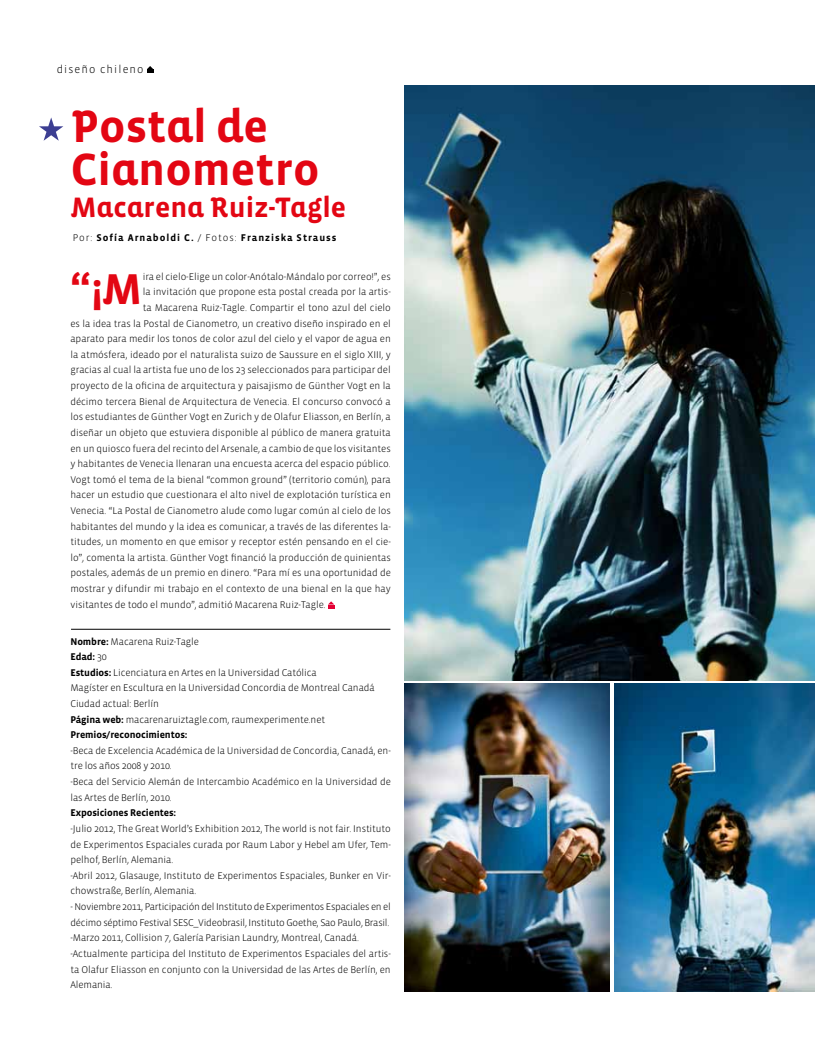
<style>
.page{position:relative;width:815px;height:1063px;background:#fff}
.page>*{position:absolute;margin:0;border:0;box-sizing:border-box;transform-origin:0 0}
.t1{font:700 46.25px/42.5px "Vista Sans Alt";color:#e30613}
.t2{font:700 44.12px "Vista Sans Alt";color:#e30613}
.t3{font:700 28.75px "Vista Sans Alt";color:#e30613}
.t4{font:300 11.25px "Vista Sans";letter-spacing:.1em;color:#000}
.t5{font:300 10px/15.6px "Vista Sans";letter-spacing:-.005em;color:#000}
.t6{font:700 10px "Vista Sans";letter-spacing:.1em;color:#000}
.t7{font:700 10px "Vista Sans";letter-spacing:-.01em;color:#000}
.s1{font-weight:300}
.s2{font-weight:700}
</style>
<div class="page">
<svg style="left:147px;top:66px;width:6px;height:7px"></svg>
<svg style="left:39px;top:117px;width:24px;height:24px"></svg>
<svg style="left:328px;top:601px;width:6px;height:8px"></svg>
<img style="left:404px;top:85px;width:411px;height:595px">
<img style="left:614px;top:683px;width:201px;height:309px">
<img style="left:404px;top:683px;width:206px;height:309px">
<hr style="left:71px;top:629px;width:319px;height:1px;background:#000">
<p class="t4" style="left:57px;top:64px;width:88px">diseño chileno</p>
<h1 class="t1" style="left:71px;top:107px;width:250px">Postal de<br>Cianometro</h1>
<h3 class="t3" style="left:71px;top:193px;width:277px">Macarena Ruiz-Tagle</h3>
<p class="t6" style="left:73px;top:232px;width:265px"><span class="s1">Por:</span> Sofía Arnaboldi C. <span class="s1">/ Fotos:</span> Franziska Strauss</p>
<h2 class="t2" style="left:71px;top:267px;width:73px">“¡M</h2>
<p class="t5" style="left:143px;top:269px;width:250px">ira el cielo-Elige un color-Anótalo-Mándalo por correo!”, es</p>
<p class="t5" style="left:143px;top:284px;width:250px">la invitación que propone esta postal creada por la artis-</p>
<p class="t5" style="left:143px;top:300px;width:250px">ta Macarena Ruiz-Tagle. Compartir el tono azul del cielo</p>
<p class="t5" style="left:70px;top:316px;width:322px">es la idea tras la Postal de Cianometro, un creativo diseño inspirado en el</p>
<p class="t5" style="left:70px;top:331px;width:322px">aparato para medir los tonos de color azul del cielo y el vapor de agua en</p>
<p class="t5" style="left:70px;top:347px;width:322px">la atmósfera, ideado por el naturalista suizo de Saussure en el siglo XIII, y</p>
<p class="t5" style="left:70px;top:362px;width:322px">gracias al cual la artista fue uno de los 23 seleccionados para participar del</p>
<p class="t5" style="left:70px;top:378px;width:322px">proyecto de la oficina de arquitectura y paisajismo de Günther Vogt en la</p>
<p class="t5" style="left:70px;top:394px;width:322px">décimo tercera Bienal de Arquitectura de Venecia. El concurso convocó a</p>
<p class="t5" style="left:70px;top:409px;width:322px">los estudiantes de Günther Vogt en Zurich y de Olafur Eliasson, en Berlín, a</p>
<p class="t5" style="left:70px;top:425px;width:322px">diseñar un objeto que estuviera disponible al público de manera gratuita</p>
<p class="t5" style="left:70px;top:441px;width:322px">en un quiosco fuera del recinto del Arsenale, a cambio de que los visitantes</p>
<p class="t5" style="left:70px;top:456px;width:322px">y habitantes de Venecia llenaran una encuesta acerca del espacio público.</p>
<p class="t5" style="left:70px;top:472px;width:322px">Vogt tomó el tema de la bienal “common ground” (territorio común), para</p>
<p class="t5" style="left:70px;top:487px;width:322px">hacer un estudio que cuestionara el alto nivel de explotación turística en</p>
<p class="t5" style="left:70px;top:503px;width:322px">Venecia. “La Postal de Cianometro alude como lugar común al cielo de los</p>
<p class="t5" style="left:70px;top:519px;width:322px">habitantes del mundo y la idea es comunicar, a través de las diferentes la-</p>
<p class="t5" style="left:70px;top:534px;width:322px">titudes, un momento en que emisor y receptor estén pensando en el cie-</p>
<p class="t5" style="left:70px;top:550px;width:322px">lo”, comenta la artista. Günther Vogt financió la producción de quinientas</p>
<p class="t5" style="left:70px;top:566px;width:322px">postales, además de un premio en dinero. “Para mí es una oportunidad de</p>
<p class="t5" style="left:70px;top:581px;width:322px">mostrar y difundir mi trabajo en el contexto de una bienal en la que hay</p>
<p class="t5" style="left:70px;top:597px;width:257px">visitantes de todo el mundo”, admitió Macarena Ruiz-Tagle.</p>
<p class="t5" style="left:70px;top:634px;width:306px"><span class="s2">Nombre:</span> Macarena Ruiz-Tagle<br><span class="s2">Edad:</span> 30<br><span class="s2">Estudios:</span> Licenciatura en Artes en la Universidad Católica<br>Magíster en Escultura en la Universidad Concordia de Montreal Canadá Ciudad actual: Berlín<br><span class="s2">Página web:</span> macarenaruiztagle.com, raumexperimente.net <span class="s2">Premios/reconocimientos:</span></p>
<p class="t5" style="left:70px;top:743px;width:322px">-Beca de Excelencia Académica de la Universidad de Concordia, Canadá, en&shy;tre los años 2008 y 2010.<br>-Beca del Servicio Alemán de Intercambio Académico en la Universidad de las Artes de Berlín, 2010.</p>
<p class="t7" style="left:70px;top:808px;width:107px">Exposiciones Recientes:</p>
<p class="t5" style="left:70px;top:821px;width:322px">-Julio 2012, The Great World’s Exhibition 2012, The world is not fair. Instituto de Experimentos Espaciales curada por Raum Labor y Hebel am Ufer, Tem&shy;pelhof, Berlín, Alemania.<br>-Abril 2012, Glasauge, Instituto de Experimentos Espaciales, Bunker en Vir&shy;chowstraße, Berlín, Alemania.</p>
<p class="t5" style="left:70px;top:899px;width:322px">- Noviembre 2011, Participación del Instituto de Experimentos Espaciales en el décimo séptimo Festival SESC_Videobrasil, Instituto Goethe, Sao Paulo, Brasil. -Marzo 2011, Collision 7, Galería Parisian Laundry, Montreal, Canadá. -Actualmente participa del Instituto de Experimentos Espaciales del artis&shy;ta Olafur Eliasson en conjunto con la Universidad de las Artes de Berlín, en Alemania.</p>
</div>
